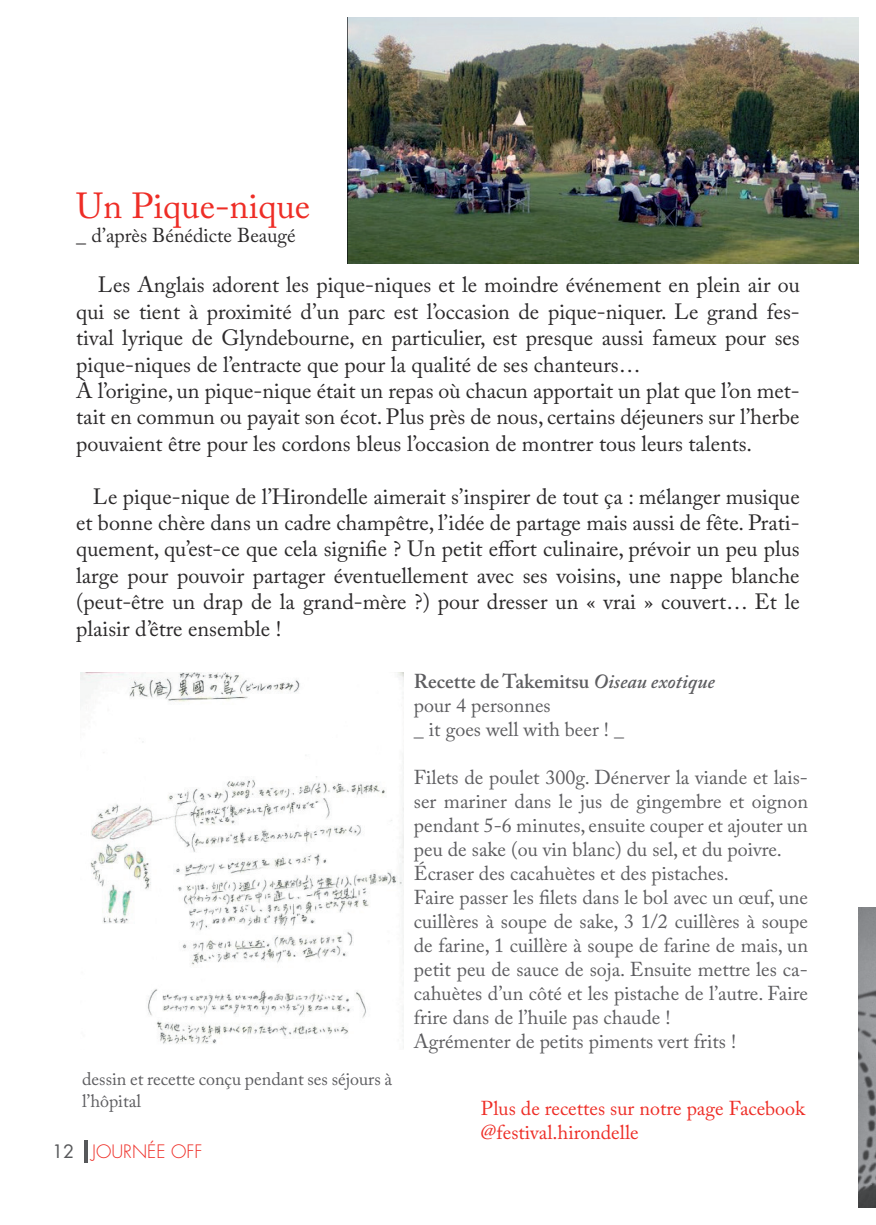
<style>
.page{position:relative;width:876px;height:1225px;background:#fff}
.page>*{position:absolute;margin:0;border:0;box-sizing:border-box;transform-origin:0 0}
.t1{font:36px "Adobe Caslon Pro";color:#ee2d26}
.t2{font:22px/26.4px "Adobe Caslon Pro";color:#2b292a}
.t3{font:20px/24px "Adobe Caslon Pro";color:#5d5d60}
.t4{font:20px/24px "Adobe Caslon Pro";color:#ee2d26}
.t5{font:20px "Adobe Caslon Pro";color:#2b292a}
.t6{font:18px/21.6px "Adobe Caslon Pro";color:#5d5d60}
.t7{font:300 18px "Futura Std";color:#ee2d26}
.s1{font-weight:600}
.s2{font-weight:600;font-style:italic}
.s3{font-weight:400;color:#57585a}
</style>
<div class="page">
<img style="left:347px;top:17px;width:512px;height:246px">
<img style="left:80px;top:673px;width:323px;height:371px">
<hr style="left:84px;top:1140px;width:3px;height:22px;background:#57585a">
<img style="left:859px;top:908px;width:17px;height:300px">
<h1 class="t1" style="left:76px;top:184px;width:235px">Un Pique-nique</h1>
<p class="t5" style="left:76px;top:223px;width:221px">_ d’après Bénédicte Beaugé</p>
<p class="t2" style="left:76px;top:271px;width:725px;text-indent:22px">Les Anglais adorent les pique-niques et le moindre événement en plein air ou qui se tient à proximité d’un parc est l’occasion de pique-niquer. Le grand fes&shy;tival lyrique de Glyndebourne, en particulier, est presque aussi fameux pour ses pique-niques de l’entracte que pour la qualité de ses chanteurs…<br>À l’origine, un pique-nique était un repas où chacun apportait un plat que l’on met&shy;tait en commun ou payait son écot. Plus près de nous, certains déjeuners sur l’herbe pouvaient être pour les cordons bleus l’occasion de montrer tous leurs talents.</p>
<p class="t2" style="left:76px;top:483px;width:725px;text-align:justify;text-indent:17px">Le pique-nique de l’Hirondelle aimerait s’inspirer de tout ça : mélanger musique et bonne chère dans un cadre champêtre, l’idée de partage mais aussi de fête. Prati&shy;quement, qu’est-ce que cela signifie ? Un petit effort culinaire, prévoir un peu plus large pour pouvoir partager éventuellement avec ses voisins, une nappe blanche (peut-être un drap de la grand-mère ?) pour dresser un « vrai » couvert… Et le plaisir d’être ensemble !</p>
<p class="t3" style="left:414px;top:669px;width:302px"><span class="s1">Recette de Takemitsu</span> <span class="s2">Oiseau exotique </span>pour 4 personnes<br>_ it goes well with beer ! _</p>
<p class="t3" style="left:414px;top:765px;width:396px">Filets de poulet 300g. Dénerver la viande et lais&shy;ser mariner dans le jus de gingembre et oignon pendant 5-6 minutes, ensuite couper et ajouter un peu de sake (ou vin blanc) du sel, et du poivre.<br>Écraser des cacahuètes et des pistaches.<br>Faire passer les filets dans le bol avec un œuf, une cuillères à soupe de sake, 3 1/2 cuillères à soupe de farine, 1 cuillère à soupe de farine de mais, un petit peu de sauce de soja. Ensuite mettre les ca&shy;cahuètes d’un côté et les pistache de l’autre. Faire frire dans de l’huile pas chaude !<br>Agrémenter de petits piments vert frits !</p>
<p class="t6" style="left:82px;top:1068px;width:311px">dessin et recette conçu pendant ses séjours à l’hôpital</p>
<p class="t4" style="left:481px;top:1096px;width:326px">Plus de recettes sur notre page Facebook @festival.hirondelle</p>
<p class="t7" style="left:52px;top:1140px;width:152px"><span class="s3">12</span> JOURNÉE OFF</p>
</div>
